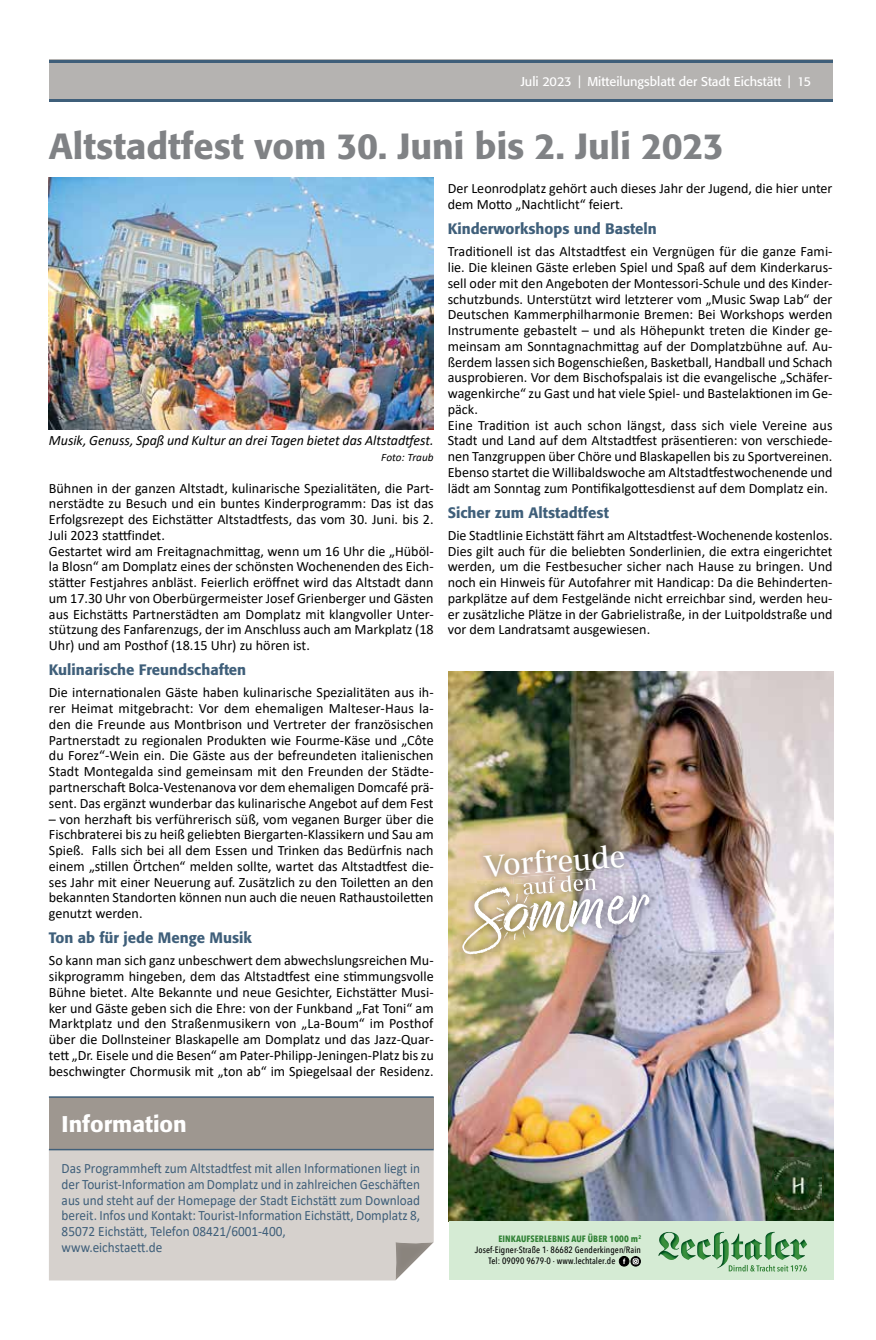
<style>
.page{position:relative;width:876px;height:1340px;background:#fff}
.page>*{position:absolute;margin:0;border:0;box-sizing:border-box;transform-origin:0 0}
.t1{font:500 36px "Formata";color:#808285}
.t2{font:31.05px "Periodico Display";color:#fff}
.t3{font:500 22.5px "Formata";color:#fff}
.t4{font:500 15px "Formata";color:#3f5f7a}
.t5{font:14.25px/15.8px "Calibri";color:#000;text-align:justify}
.t6{font:14.25px/15.8px "Calibri";color:#3f5f7a;scale:.93 1}
.t7{font:italic 14.25px "Calibri";color:#000}
.t8{font:12.75px "Formata";color:#fff}
.t9{font:italic 11.25px "Calibri";letter-spacing:.005em;color:#000}
.t10{font:500 9.15px "Avenir Next Condensed";letter-spacing:.01em;color:#000}
.t11{font:700 9.15px "Avenir Next Condensed";letter-spacing:.01em;color:#308135}
</style>
<div class="page">
<div style="left:49px;top:60px;width:784px;height:42px;background:#b5b3b1"></div>
<hr style="left:49px;top:99px;width:784px;height:3px;background:#3f5f7a">
<hr style="left:49px;top:60px;width:784px;height:3px;background:#3f5f7a">
<div style="left:49px;top:1150px;width:385px;height:130px;background:#d6d1cd"></div>
<div style="left:49px;top:1096px;width:385px;height:52px;background:#9e9790"></div>
<hr style="left:49px;top:1096px;width:385px;height:1px;background:#3f5f7a">
<hr style="left:49px;top:1148px;width:385px;height:2px;background:#3f5f7a">
<div style="left:394px;top:1240px;width:40px;height:40px;background:#000;opacity:.13"></div>
<img style="left:49px;top:177px;width:385px;height:252px">
<img style="left:449px;top:671px;width:384px;height:550px">
<img style="left:474px;top:834px;width:160px;height:32px">
<img style="left:513px;top:864px;width:91px;height:2px">
<img style="left:449px;top:866px;width:213px;height:98px">
<img style="left:477px;top:868px;width:157px;height:7px">
<img style="left:514px;top:870px;width:90px;height:5px">
<img style="left:462px;top:875px;width:187px;height:79px">
<img style="left:772px;top:1157px;width:52px;height:54px">
<img style="left:774px;top:1160px;width:47px;height:49px">
<div style="left:449px;top:1221px;width:384px;height:58px;background:#d5ebd4"></div>
<svg style="left:729px;top:1265px;width:78px;height:6px"></svg>
<img style="left:658px;top:1232px;width:21px;height:27px">
<img style="left:681px;top:1239px;width:14px;height:20px">
<img style="left:697px;top:1239px;width:14px;height:20px">
<img style="left:712px;top:1231px;width:17px;height:37px">
<img style="left:731px;top:1233px;width:12px;height:26px">
<img style="left:745px;top:1239px;width:17px;height:20px">
<img style="left:775px;top:1239px;width:32px;height:20px">
<svg style="left:800px;top:1243px;width:3px;height:5px"></svg>
<img style="left:764px;top:1231px;width:11px;height:28px">
<div style="left:631px;top:1256px;width:10px;height:10px;border:1px solid #000;border-radius:50%"></div>
<svg style="left:632px;top:1258px;width:7px;height:6px"></svg>
<svg style="left:619px;top:1256px;width:10px;height:9px"></svg>
<div style="left:619px;top:1256px;width:10px;height:10px;border:1px solid #000;border-radius:50%"></div>
<p class="t8" style="left:521px;top:74px;width:292px">Juli 2023 | Mitteilungsblatt der Stadt Eichstätt | 15</p>
<h1 class="t1" style="left:49px;top:124px;width:677px">Altstadtfest vom 30. Juni bis 2. Juli 2023</h1>
<p class="t5" style="left:448px;top:180px;width:386px">Der Leonrodplatz gehört auch dieses Jahr der Jugend, die hier unter dem Motto „Nachtlicht“ feiert.</p>
<p class="t4" style="left:448px;top:219px;width:211px">Kinderworkshops und Basteln</p>
<p class="t5" style="left:448px;top:243px;width:386px;text-align:left">Traditionell ist das Altstadtfest ein Vergnügen für die ganze Fami&shy;lie. Die kleinen Gäste erleben Spiel und Spaß auf dem Kinderkarus&shy;sell oder mit den Angeboten der Montessori-Schule und des Kinder&shy;schutzbunds. Unterstützt wird letzterer vom „Music Swap Lab“ der Deutschen Kammerphilharmonie Bremen: Bei Workshops werden Instrumente gebastelt – und als Höhepunkt treten die Kinder ge&shy;meinsam am Sonntagnachmittag auf der Domplatzbühne auf. Au&shy;ßerdem lassen sich Bogenschießen, Basketball, Handball und Schach ausprobieren. Vor dem Bischofspalais ist die evangelische „Schäfer&shy;wagenkirche“ zu Gast und hat viele Spiel- und Bastelaktionen im Ge&shy;päck.<br>Eine Tradition ist auch schon längst, dass sich viele Vereine aus Stadt und Land auf dem Altstadtfest präsentieren: von verschiede&shy;nen Tanzgruppen über Chöre und Blaskapellen bis zu Sportvereinen.<br>Ebenso startet die Willibaldswoche am Altstadtfestwochenende und lädt am Sonntag zum Pontifikalgottesdienst auf dem Domplatz ein.</p>
<p class="t4" style="left:448px;top:503px;width:163px">Sicher zum Altstadtfest</p>
<p class="t5" style="left:448px;top:527px;width:386px">Die Stadtlinie Eichstätt fährt am Altstadtfest-Wochenende kostenlos.<br>Dies gilt auch für die beliebten Sonderlinien, die extra eingerichtet werden, um die Festbesucher sicher nach Hause zu bringen. Und noch ein Hinweis für Autofahrer mit Handicap: Da die Behinderten&shy;parkplätze auf dem Festgelände nicht erreichbar sind, werden heu&shy;er zusätzliche Plätze in der Gabrielistraße, in der Luitpoldstraße und vor dem Landratsamt ausgewiesen.</p>
<p class="t7" style="left:49px;top:431px;width:386px">Musik, Genuss, Spaß und Kultur an drei Tagen bietet das Altstadtfest.</p>
<p class="t9" style="left:381px;top:449px;width:54px">Foto: Traub</p>
<p class="t5" style="left:49px;top:479px;width:386px;text-align:left">Bühnen in der ganzen Altstadt, kulinarische Spezialitäten, die Part&shy;nerstädte zu Besuch und ein buntes Kinderprogramm: Das ist das Erfolgsrezept des Eichstätter Altstadtfests, das vom 30. Juni. bis 2.<br>Juli 2023 stattfindet.<br>Gestartet wird am Freitagnachmittag, wenn um 16 Uhr die „Hüböl&shy;la Blosn“ am Domplatz eines der schönsten Wochenenden des Eich&shy;stätter Festjahres anbläst. Feierlich eröffnet wird das Altstadt dann um 17.30 Uhr von Oberbürgermeister Josef Grienberger und Gästen aus Eichstätts Partnerstädten am Domplatz mit klangvoller Unter&shy;stützung des Fanfarenzugs, der im Anschluss auch am Markplatz (18<br>Uhr) und am Posthof (18.15 Uhr) zu hören ist.</p>
<p class="t4" style="left:49px;top:660px;width:199px">Kulinarische Freundschaften</p>
<p class="t5" style="left:49px;top:684px;width:386px">Die internationalen Gäste haben kulinarische Spezialitäten aus ih&shy;rer Heimat mitgebracht: Vor dem ehemaligen Malteser-Haus la&shy;den die Freunde aus Montbrison und Vertreter der französischen Partnerstadt zu regionalen Produkten wie Fourme-Käse und „Côte du Forez“-Wein ein. Die Gäste aus der befreundeten italienischen Stadt Montegalda sind gemeinsam mit den Freunden der Städte&shy;partnerschaft Bolca-Vestenanova vor dem ehemaligen Domcafé prä&shy;sent. Das ergänzt wunderbar das kulinarische Angebot auf dem Fest</p>
<p class="t5" style="left:49px;top:810px;width:386px">– von herzhaft bis verführerisch süß, vom veganen Burger über die Fischbraterei bis zu heiß geliebten Biergarten-Klassikern und Sau am Spieß. Falls sich bei all dem Essen und Trinken das Bedürfnis nach einem „stillen Örtchen“ melden sollte, wartet das Altstadtfest die&shy;ses Jahr mit einer Neuerung auf. Zusätzlich zu den Toiletten an den bekannten Standorten können nun auch die neuen Rathaustoiletten genutzt werden.</p>
<p class="t4" style="left:49px;top:928px;width:204px">Ton ab für jede Menge Musik</p>
<p class="t5" style="left:49px;top:952px;width:386px">So kann man sich ganz unbeschwert dem abwechslungsreichen Mu&shy;sikprogramm hingeben, dem das Altstadtfest eine stimmungsvolle Bühne bietet. Alte Bekannte und neue Gesichter, Eichstätter Musi&shy;ker und Gäste geben sich die Ehre: von der Funkband „Fat Toni“ am Marktplatz und den Straßenmusikern von „La-Boum“ im Posthof über die Dollnsteiner Blaskapelle am Domplatz und das Jazz-Quar&shy;tett „Dr. Eisele und die Besen“ am Pater-Philipp-Jeningen-Platz bis zu beschwingter Chormusik mit „ton ab“ im Spiegelsaal der Residenz.</p>
<h2 class="t2" style="left:483px;top:848px;width:143px;rotate:-4deg">Vorfreude</h2>
<h3 class="t3" style="left:62px;top:1110px;width:127px">Information</h3>
<p class="t6" style="left:62px;top:1159px;width:387px">Das Programmheft zum Altstadtfest mit allen Informationen liegt in der Tourist-Information am Domplatz und in zahlreichen Geschäften aus und steht auf der Homepage der Stadt Eichstätt zum Download bereit. Infos und Kontakt: Tourist-Information Eichstätt, Domplatz 8, 85072 Eichstätt, Telefon 08421/6001-400,<br>www.eichstaett.de</p>
<p class="t11" style="left:498px;top:1233px;width:144px">EINKAUFSERLEBNIS AUF ÜBER 1000 m<sup>2</sup></p>
<p class="t10" style="left:475px;top:1244px;width:168px">Josef-Eigner-Straße 1· 86682 Genderkingen/Rain</p>
<p class="t10" style="left:488px;top:1255px;width:128px">Tel: 09090 9679-0 · www.lechtaler.de</p>
</div>
